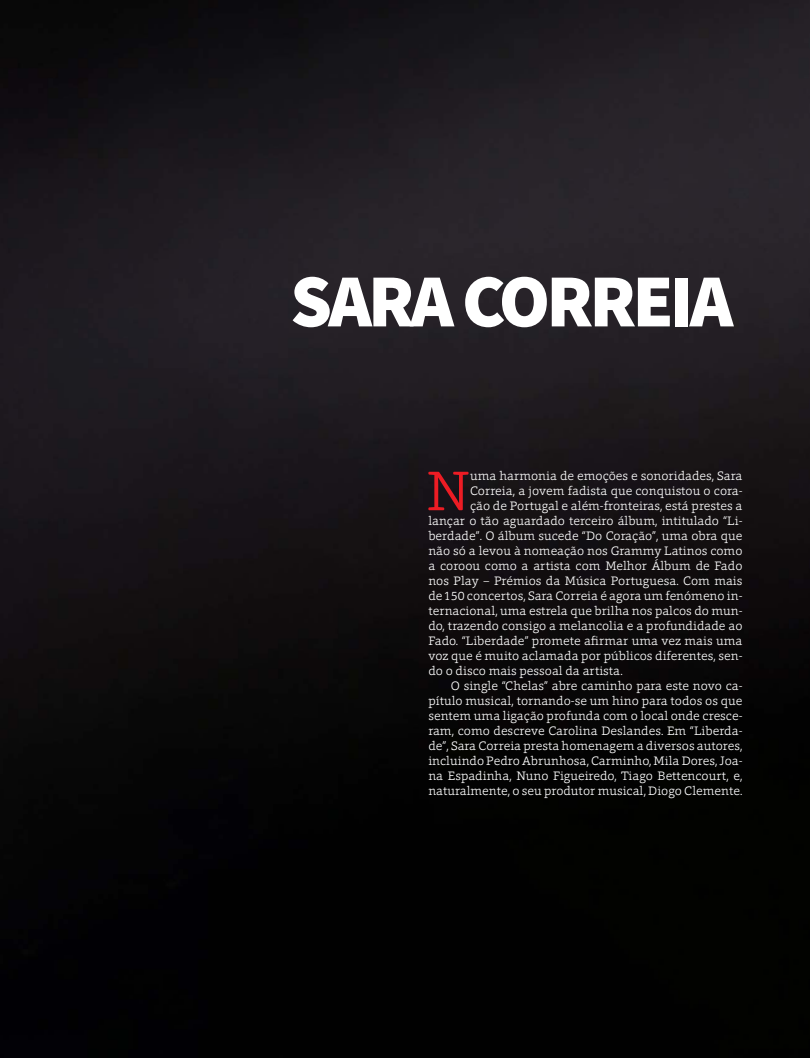
<style>
.page{position:relative;width:810px;height:1058px;background:#fff}
.page>*{position:absolute;margin:0;border:0;box-sizing:border-box;transform-origin:0 0}
.t1{font:900 75px "Source Sans Pro";letter-spacing:-.05em;color:#fff}
.t2{font:300 56.88px "Foro Rounded";color:#ed1c24}
.t3{font:300 12.5px "Foro Rounded";color:#fff}
</style>
<div class="page">
<img style="left:0;top:0;width:810px;height:1058px">
<h1 class="t1" style="left:290px;top:252px;width:444px">SARA CORREIA</h1>
<h2 class="t2" style="left:426px;top:454px;width:45px">N</h2>
<p class="t3" style="left:470px;top:468px;width:274px">uma harmonia de emoções e sonoridades, Sara</p>
<p class="t3" style="left:470px;top:483px;width:274px">Correia, a jovem fadista que conquistou o cora-</p>
<p class="t3" style="left:470px;top:498px;width:274px">ção de Portugal e além-fronteiras, está prestes a</p>
<p class="t3" style="left:428px;top:513px;width:316px">lançar o tão aguardado terceiro álbum, intitulado “Li-</p>
<p class="t3" style="left:428px;top:528px;width:316px">berdade”. O álbum sucede “Do Coração”, uma obra que</p>
<p class="t3" style="left:428px;top:543px;width:316px">não só a levou à nomeação nos Grammy Latinos como</p>
<p class="t3" style="left:428px;top:558px;width:316px">a coroou como a artista com Melhor Álbum de Fado</p>
<p class="t3" style="left:428px;top:573px;width:316px">nos Play – Prémios da Música Portuguesa. Com mais</p>
<p class="t3" style="left:428px;top:588px;width:316px">de 150 concertos, Sara Correia é agora um fenómeno in-</p>
<p class="t3" style="left:428px;top:603px;width:316px">ternacional, uma estrela que brilha nos palcos do mun-</p>
<p class="t3" style="left:428px;top:618px;width:316px">do, trazendo consigo a melancolia e a profundidade ao</p>
<p class="t3" style="left:428px;top:633px;width:316px">Fado. “Liberdade” promete afirmar uma vez mais uma</p>
<p class="t3" style="left:428px;top:648px;width:316px">voz que é muito aclamada por públicos diferentes, sen-</p>
<p class="t3" style="left:428px;top:663px;width:196px">do o disco mais pessoal da artista.</p>
<p class="t3" style="left:451px;top:678px;width:293px">O single “Chelas” abre caminho para este novo ca-</p>
<p class="t3" style="left:428px;top:693px;width:316px">pítulo musical, tornando-se um hino para todos os que</p>
<p class="t3" style="left:428px;top:708px;width:316px">sentem uma ligação profunda com o local onde cresce-</p>
<p class="t3" style="left:428px;top:723px;width:316px">ram, como descreve Carolina Deslandes. Em “Liberda-</p>
<p class="t3" style="left:428px;top:738px;width:316px">de”, Sara Correia presta homenagem a diversos autores,</p>
<p class="t3" style="left:428px;top:753px;width:316px">incluindo Pedro Abrunhosa, Carminho, Mila Dores, Joa-</p>
<p class="t3" style="left:428px;top:768px;width:316px">na Espadinha, Nuno Figueiredo, Tiago Bettencourt, e,</p>
<p class="t3" style="left:428px;top:783px;width:316px">naturalmente, o seu produtor musical, Diogo Clemente.</p>
</div>
